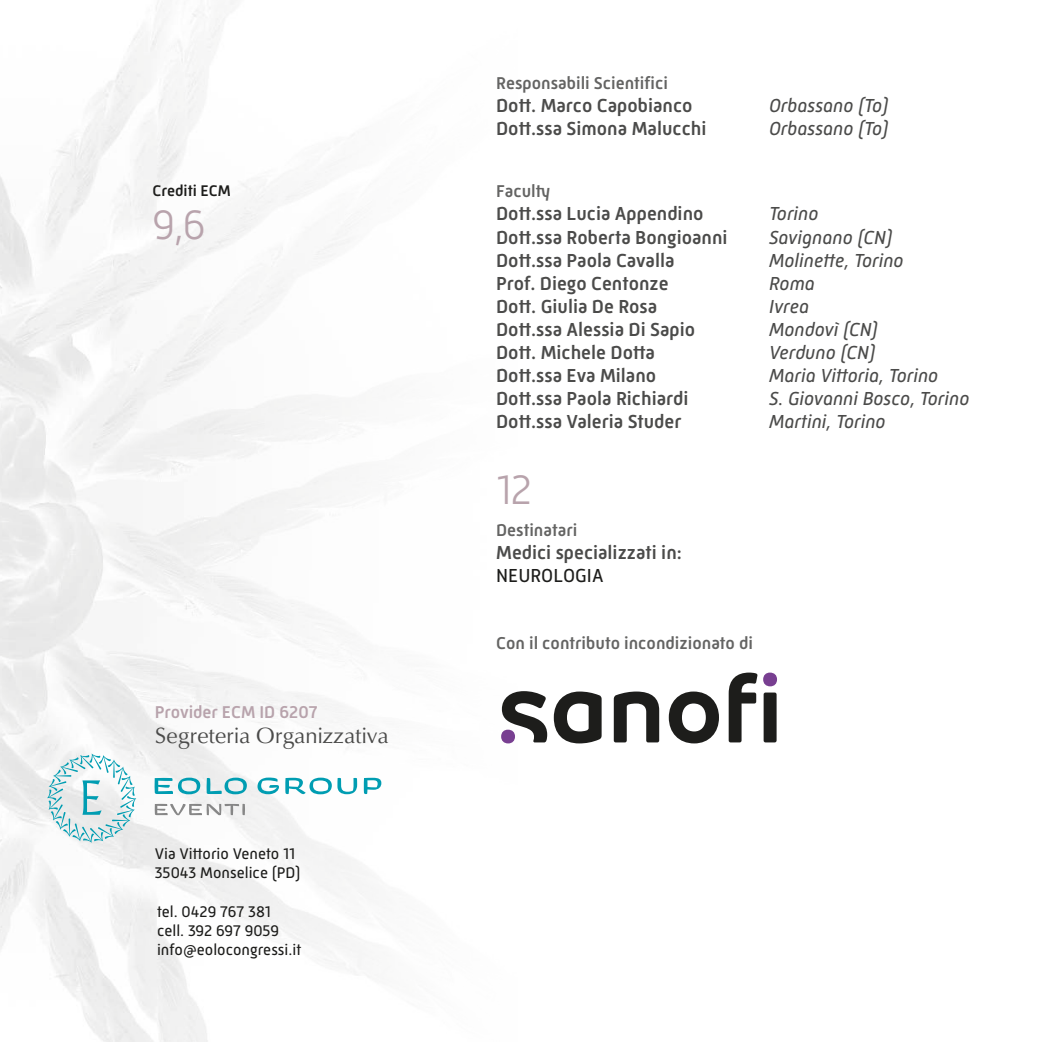
<style>
.page{position:relative;width:1042px;height:1042px;background:#fff}
.page>*{position:absolute;margin:0;border:0;box-sizing:border-box;transform-origin:0 0}
.t1{font:300 42px "Mic 32 New";color:#b8a3ac}
.t2{font:22.75px "Classico URW";color:#4b4b4a}
.t3{font:500 19.25px "Mic 32 New";color:#4b4b4a}
.t4{font:italic 19.25px "Mic 32 New";color:#4b4b4a}
.t5{font:19.25px "Mic 32 New";color:#1d1d1b}
.t6{font:500 17.5px "Mic 32 New";color:#646463}
.t7{font:500 17.5px "Mic 32 New";color:#b8a3ac}
.t8{font:15.75px/18.9px "Mic 32 New";color:#1d1d1b}
.t9{font:500 15.75px "Mic 32 New";color:#1d1d1b}
</style>
<div class="page">
<svg style="left:47px;top:753px;width:89px;height:90px"></svg>
<svg style="left:155px;top:777px;width:45px;height:17px"></svg>
<svg style="left:206px;top:777px;width:41px;height:17px"></svg>
<svg style="left:257px;top:777px;width:22px;height:17px"></svg>
<svg style="left:285px;top:777px;width:72px;height:17px"></svg>
<svg style="left:364px;top:778px;width:17px;height:16px"></svg>
<svg style="left:155px;top:803px;width:90px;height:12px"></svg>
<svg style="left:554px;top:691px;width:47px;height:52px"></svg>
<svg style="left:502px;top:691px;width:45px;height:51px"></svg>
<svg style="left:614px;top:691px;width:45px;height:51px"></svg>
<svg style="left:669px;top:691px;width:50px;height:52px"></svg>
<div style="left:763px;top:692px;width:13px;height:50px;background:#1d1d1b;border-radius:2px"></div>
<svg style="left:729px;top:672px;width:28px;height:70px"></svg>
<div style="left:501px;top:729px;width:14px;height:14px;background:#783f91;border-radius:50%"></div>
<div style="left:763px;top:672px;width:14px;height:14px;background:#783f91;border-radius:50%"></div>
<p class="t9" style="left:152px;top:182px;width:80px">Crediti ECM</p>
<h1 class="t1" style="left:152px;top:201px;width:55px">9,6</h1>
<p class="t7" style="left:155px;top:702px;width:164px">Provider ECM ID 6207</p>
<p class="t2" style="left:155px;top:718px;width:235px">Segreteria Organizzativa</p>
<p class="t8" style="left:155px;top:844px;width:147px">Via Vittorio Veneto 11<br>35043 Monselice (PD)</p>
<p class="t8" style="left:157px;top:902px;width:146px">tel. 0429 767 381 cell. 392 697 9059 info@eolocongressi.it</p>
<p class="t6" style="left:496px;top:73px;width:173px">Responsabili Scientifici</p>
<p class="t3" style="left:496px;top:94px;width:198px">Dott. Marco Capobianco</p>
<p class="t4" style="left:769px;top:94px;width:121px">Orbassano (To)</p>
<p class="t3" style="left:496px;top:118px;width:212px">Dott.ssa Simona Malucchi</p>
<p class="t4" style="left:769px;top:118px;width:121px">Orbassano (To)</p>
<p class="t6" style="left:496px;top:181px;width:55px">Faculty</p>
<p class="t3" style="left:496px;top:203px;width:209px">Dott.ssa Lucia Appendino</p>
<p class="t4" style="left:769px;top:203px;width:51px">Torino</p>
<p class="t3" style="left:496px;top:226px;width:233px">Dott.ssa Roberta Bongioanni</p>
<p class="t4" style="left:769px;top:226px;width:125px">Savignano (CN)</p>
<p class="t3" style="left:496px;top:249px;width:180px">Dott.ssa Paola Cavalla</p>
<p class="t4" style="left:769px;top:249px;width:136px">Molinette, Torino</p>
<p class="t3" style="left:496px;top:272px;width:174px">Prof. Diego Centonze</p>
<p class="t4" style="left:769px;top:272px;width:47px">Roma</p>
<p class="t3" style="left:496px;top:295px;width:163px">Dott. Giulia De Rosa</p>
<p class="t4" style="left:769px;top:295px;width:42px">Ivrea</p>
<p class="t3" style="left:496px;top:318px;width:200px">Dott.ssa Alessia Di Sapio</p>
<p class="t4" style="left:769px;top:318px;width:110px">Mondovì (CN)</p>
<p class="t3" style="left:496px;top:341px;width:160px">Dott. Michele Dotta</p>
<p class="t4" style="left:769px;top:341px;width:108px">Verduno (CN)</p>
<p class="t3" style="left:496px;top:365px;width:162px">Dott.ssa Eva Milano</p>
<p class="t4" style="left:769px;top:365px;width:171px">Maria Vittoria, Torino</p>
<p class="t3" style="left:496px;top:388px;width:194px">Dott.ssa Paola Richiardi</p>
<p class="t4" style="left:769px;top:388px;width:202px">S. Giovanni Bosco, Torino</p>
<p class="t3" style="left:496px;top:411px;width:187px">Dott.ssa Valeria Studer</p>
<p class="t4" style="left:769px;top:411px;width:118px">Martini, Torino</p>
<h1 class="t1" style="left:496px;top:466px;width:38px">12</h1>
<p class="t6" style="left:496px;top:520px;width:83px">Destinatari</p>
<p class="t3" style="left:496px;top:541px;width:187px">Medici specializzati in:</p>
<p class="t5" style="left:496px;top:565px;width:109px">NEUROLOGIA</p>
<p class="t6" style="left:496px;top:633px;width:258px">Con il contributo incondizionato di</p>
</div>
